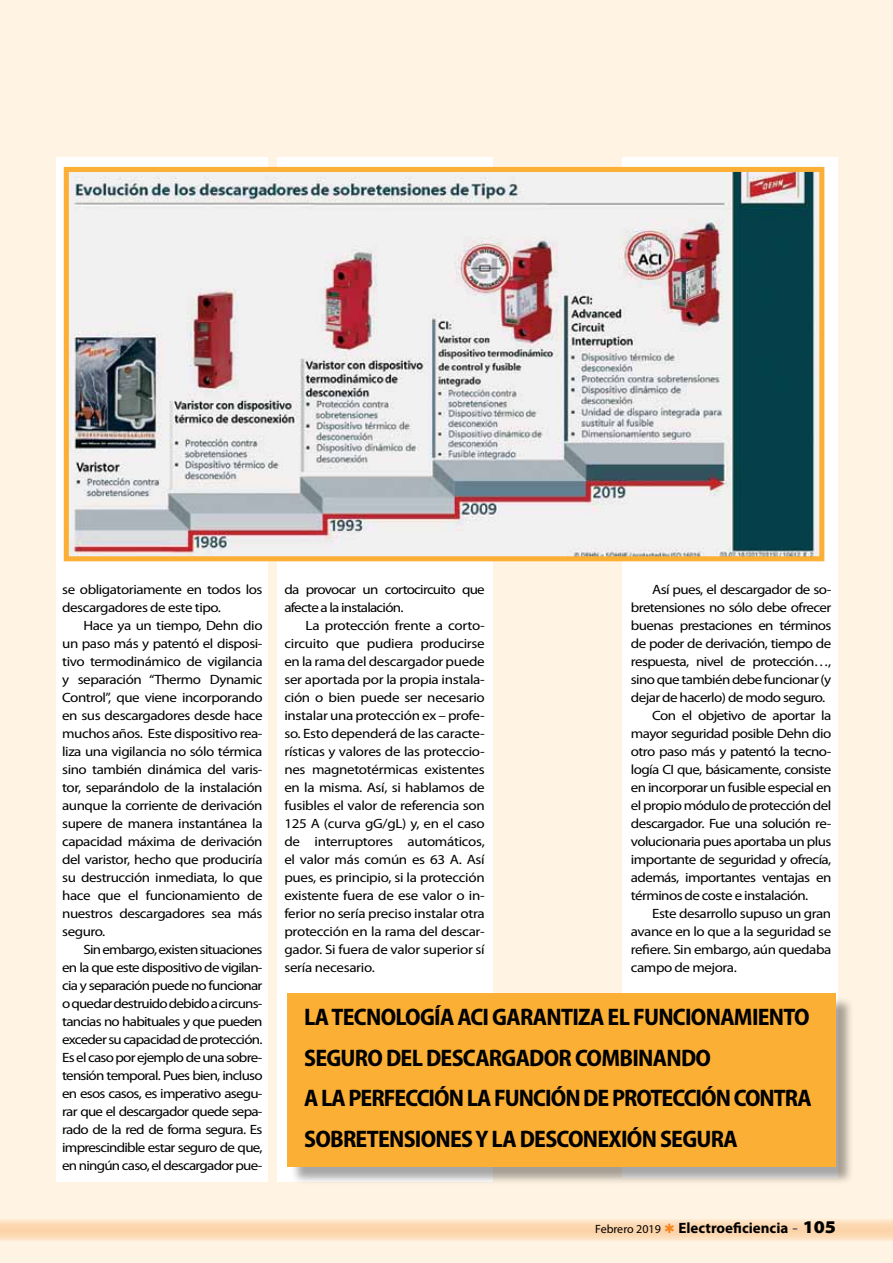
<style>
.page{position:relative;width:893px;height:1263px;background:#fff4e3}
.page>*{position:absolute;margin:0;border:0;box-sizing:border-box;transform-origin:0 0}
.t1{font:700 semi-condensed 24px/40.5px "Myriad Pro";letter-spacing:-.03em;color:#000}
.t2{font:700 15px "Myriad Pro";color:#000}
.t3{font:13.5px/18px "Myriad Pro";letter-spacing:-.04em;color:#000;text-align:justify;scale:1.11 1}
.s1{font-weight:400;font-size:12px}
.s2{font-family:"Times New Roman";font-weight:400;font-size:18px;color:#636466}
.s3{font-weight:900;font-stretch:semi-expanded;font-size:18px}
</style>
<div class="page">
<div style="left:56px;top:157px;width:212px;height:1025px;background:#fff"></div>
<div style="left:277px;top:157px;width:216px;height:1025px;background:#fff"></div>
<div style="left:622px;top:157px;width:216px;height:1021px;background:#fff"></div>
<svg style="left:0;top:1219px;width:893px;height:22px"></svg>
<div style="left:290px;top:996px;width:565px;height:189px;background:#000;opacity:.35"></div>
<div style="left:288px;top:993px;width:548px;height:174px;background:#fbaf34"></div>
<img style="left:70px;top:173px;width:748px;height:382px">
<div style="left:64px;top:167px;width:760px;height:394px;border:5px solid #fbaf34"></div>
<svg style="left:665px;top:1223px;width:9px;height:10px"></svg>
<p class="t3" style="left:62px;top:581px;width:182px">se obligatoriamente en todos los descargadores de este tipo.</p>
<p class="t3" style="left:62px;top:617px;width:182px;text-indent:21px">Hace ya un tiempo, Dehn dio un paso más y patentó el disposi&shy;tivo termodinámico de vigilancia y separación “Thermo Dynamic Control”, que viene incorporando en sus descargadores desde hace muchos años. Este dispositivo rea&shy;liza una vigilancia no sólo térmica sino también dinámica del varis&shy;tor, separándolo de la instalación aunque la corriente de derivación supere de manera instantánea la capacidad máxima de derivación del varistor, hecho que produciría su destrucción inmediata, lo que hace que el funcionamiento de nuestros descargadores sea más seguro.</p>
<p class="t3" style="left:62px;top:941px;width:182px;text-indent:21px">Sin embargo, existen situaciones en la que este dispositivo de vigilan&shy;cia y separación puede no funcionar o quedar destruido debido a circuns&shy;tancias no habituales y que pueden exceder su capacidad de protección.<br>Es el caso por ejemplo de una sobre&shy;tensión temporal. Pues bien, incluso en esos casos, es imperativo asegu&shy;rar que el descargador quede sepa&shy;rado de la red de forma segura. Es imprescindible estar seguro de que, en ningún caso, el descargador pue-</p>
<p class="t3" style="left:284px;top:581px;width:182px">da provocar un cortocircuito que afecte a la instalación.</p>
<p class="t3" style="left:284px;top:617px;width:182px;text-indent:21px">La protección frente a corto&shy;circuito que pudiera producirse en la rama del descargador puede ser aportada por la propia instala&shy;ción o bien puede ser necesario instalar una protección ex – profe&shy;so. Esto dependerá de las caracte&shy;rísticas y valores de las proteccio&shy;nes magnetotérmicas existentes en la misma. Así, si hablamos de fusibles el valor de referencia son 125 A (curva gG/gL) y, en el caso de interruptores automáticos, el valor más común es 63 A. Así pues, es principio, si la protección existente fuera de ese valor o in&shy;ferior no sería preciso instalar otra protección en la rama del descar&shy;gador. Si fuera de valor superior sí sería necesario.</p>
<p class="t3" style="left:652px;top:580px;width:163px">Así pues, el descargador de so-</p>
<p class="t3" style="left:631px;top:598px;width:182px">bretensiones no sólo debe ofrecer</p>
<p class="t3" style="left:631px;top:616px;width:182px">buenas prestaciones en términos</p>
<p class="t3" style="left:631px;top:634px;width:182px">de poder de derivación, tiempo de</p>
<p class="t3" style="left:631px;top:652px;width:182px">respuesta, nivel de protección…,</p>
<p class="t3" style="left:631px;top:670px;width:182px">sino que también debe funcionar (y</p>
<p class="t3" style="left:631px;top:688px;width:177px">dejar de hacerlo) de modo seguro.</p>
<p class="t3" style="left:652px;top:706px;width:163px">Con el objetivo de aportar la</p>
<p class="t3" style="left:631px;top:724px;width:182px">mayor seguridad posible Dehn dio</p>
<p class="t3" style="left:631px;top:742px;width:182px">otro paso más y patentó la tecno-</p>
<p class="t3" style="left:631px;top:760px;width:182px">logía CI que, básicamente, consiste</p>
<p class="t3" style="left:631px;top:778px;width:182px">en incorporar un fusible especial en</p>
<p class="t3" style="left:631px;top:796px;width:182px">el propio módulo de protección del</p>
<p class="t3" style="left:631px;top:814px;width:182px">descargador. Fue una solución re-</p>
<p class="t3" style="left:631px;top:832px;width:182px">volucionaria pues aportaba un plus</p>
<p class="t3" style="left:631px;top:850px;width:182px">importante de seguridad y ofrecía,</p>
<p class="t3" style="left:631px;top:868px;width:182px">además, importantes ventajas en</p>
<p class="t3" style="left:631px;top:886px;width:161px">términos de coste e instalación.</p>
<p class="t3" style="left:652px;top:904px;width:163px">Este desarrollo supuso un gran</p>
<p class="t3" style="left:631px;top:922px;width:182px">avance en lo que a la seguridad se</p>
<p class="t3" style="left:631px;top:940px;width:182px">refiere. Sin embargo, aún quedaba</p>
<p class="t3" style="left:631px;top:958px;width:97px">campo de mejora.</p>
<h1 class="t1" style="left:304px;top:997px;width:509px">LA TECNOLOGÍA ACI GARANTIZA EL FUNCIONAMIENTO SEGURO DEL DESCARGADOR COMBINANDO<br>A LA PERFECCIÓN LA FUNCIÓN DE PROTECCIÓN CONTRA SOBRETENSIONES Y LA DESCONEXIÓN SEGURA</h1>
<p class="t2" style="left:595px;top:1219px;width:242px"><span class="s1">Febrero 2019</span> Electroeficiencia <span class="s2">-</span> <span class="s3">105</span></p>
</div>
